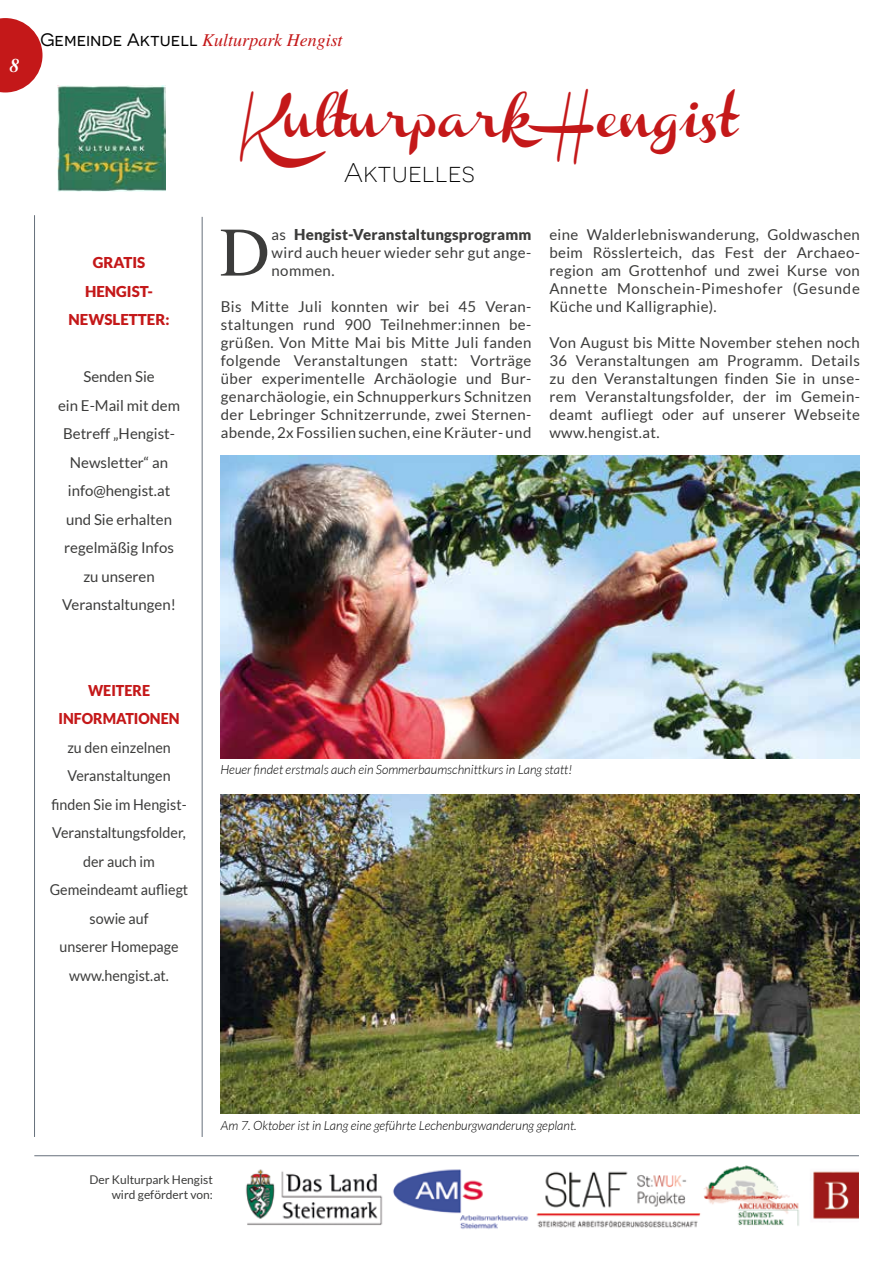
<style>
.page{position:relative;width:893px;height:1263px;background:#fff}
.page>*{position:absolute;margin:0;border:0;box-sizing:border-box;transform-origin:0 0}
.t1{font:69.45px "Te X Gyre Termes";color:#3c3c3b}
.t2{font:36.9px "Channel Slanted 1";color:#c41819}
.t3{font:300 27px "Novecentosanswide";color:#000}
.t4{font:italic 700 19.5px "Te X Gyre Termes";color:#fff}
.t5{font:italic 18px "Te X Gyre Termes";color:#c41819}
.t6{font:15px/18px "Lato";color:#3c3c3b;text-align:justify}
.t7{font:15px/28.5px "Lato";color:#3c3c3b;text-align:center;scale:.95 1}
.t8{font:900 15px/28.5px "Lato";color:#c41819;text-align:center}
.t9{font:900 15px/28.5px "Lato";color:#c41819;text-align:center;scale:.95 1}
.t10{font:italic 300 12.75px "Lato";color:#000}
.t11{font:12px/14.4px "Lato";color:#3c3c3b;text-align:right}
.s1{font-family:"Novecentosanswide";font-style:normal;color:#000}
.s2{font-weight:900}
</style>
<div class="page">
<svg style="left:0;top:18px;width:43px;height:74px"></svg>
<img style="left:246px;top:1165px;width:612px;height:64px">
<img style="left:221px;top:795px;width:639px;height:318px">
<img style="left:221px;top:456px;width:639px;height:303px">
<img style="left:57px;top:85px;width:108px;height:106px">
<hr style="left:202px;top:217px;width:1px;height:920px;background:#66707b">
<hr style="left:34px;top:215px;width:1px;height:922px;background:#66707b">
<hr style="left:34px;top:1155px;width:825px;height:1px;background:#66707b">
<h3 class="t4" style="left:10px;top:51px;width:11px">8</h3>
<p class="t5" style="left:40px;top:26px;width:304px"><span class="s1">Gemeinde Aktuell</span> Kulturpark Hengist</p>
<p class="t8" style="left:69px;top:248px;width:102px">GRATIS<br>HENGIST-<br>NEWSLETTER:</p>
<p class="t6" style="left:58px;top:362px;width:124px;line-height:28.5px;text-align:center">Senden Sie<br>ein E-Mail mit dem<br>Betreff „Hengist-<br>Newsletter“ an info@hengist.at und Sie erhalten regelmäßig Infos zu unseren<br>Veranstaltungen!</p>
<h2 class="t2" style="left:242px;top:103px;width:495px">Kulturpark Hengist</h2>
<h3 class="t3" style="left:344px;top:157px;width:133px">Aktuelles</h3>
<h1 class="t1" style="left:220px;top:202px;width:52px">D</h1>
<p class="t6" style="left:272px;top:225px;width:261px">as <span class="s2">Hengist-Veranstaltungsprogramm </span>wird auch heuer wieder sehr gut ange&shy;nommen.</p>
<p class="t6" style="left:221px;top:297px;width:312px">Bis Mitte Juli konnten wir bei 45 Veran&shy;staltungen rund 900 Teilnehmer:innen be&shy;grüßen. Von Mitte Mai bis Mitte Juli fanden folgende Veranstaltungen statt: Vorträge über experimentelle Archäologie und Bur&shy;genarchäologie, ein Schnupperkurs Schnitzen der Lebringer Schnitzerrunde, zwei Sternen&shy;abende, 2x Fossilien suchen, eine Kräuter- und</p>
<p class="t6" style="left:549px;top:225px;width:312px">eine Walderlebniswanderung, Goldwaschen beim Rösslerteich, das Fest der Archaeo&shy;region am Grottenhof und zwei Kurse von Annette Monschein-Pimeshofer (Gesunde Küche und Kalligraphie).</p>
<p class="t6" style="left:549px;top:333px;width:312px">Von August bis Mitte November stehen noch 36 Veranstaltungen am Programm. Details zu den Veranstaltungen finden Sie in unse&shy;rem Veranstaltungsfolder, der im Gemein&shy;deamt aufliegt oder auf unserer Webseite www.hengist.at.</p>
<p class="t9" style="left:59px;top:676px;width:129px">WEITERE<br>INFORMATIONEN</p>
<p class="t7" style="left:50px;top:733px;width:147px">zu den einzelnen<br>Veranstaltungen finden Sie im Hengist-<br>Veranstaltungsfolder, der auch im<br>Gemeindeamt aufliegt sowie auf<br>unserer Homepage www.hengist.at.</p>
<p class="t10" style="left:220px;top:763px;width:353px">Heuer findet erstmals auch ein Sommerbaumschnittkurs in Lang statt!</p>
<p class="t10" style="left:221px;top:1119px;width:357px">Am 7. Oktober ist in Lang eine geführte Lechenburgwanderung geplant.</p>
<p class="t11" style="left:89px;top:1172px;width:125px">Der Kulturpark Hengist wird gefördert von:</p>
</div>
